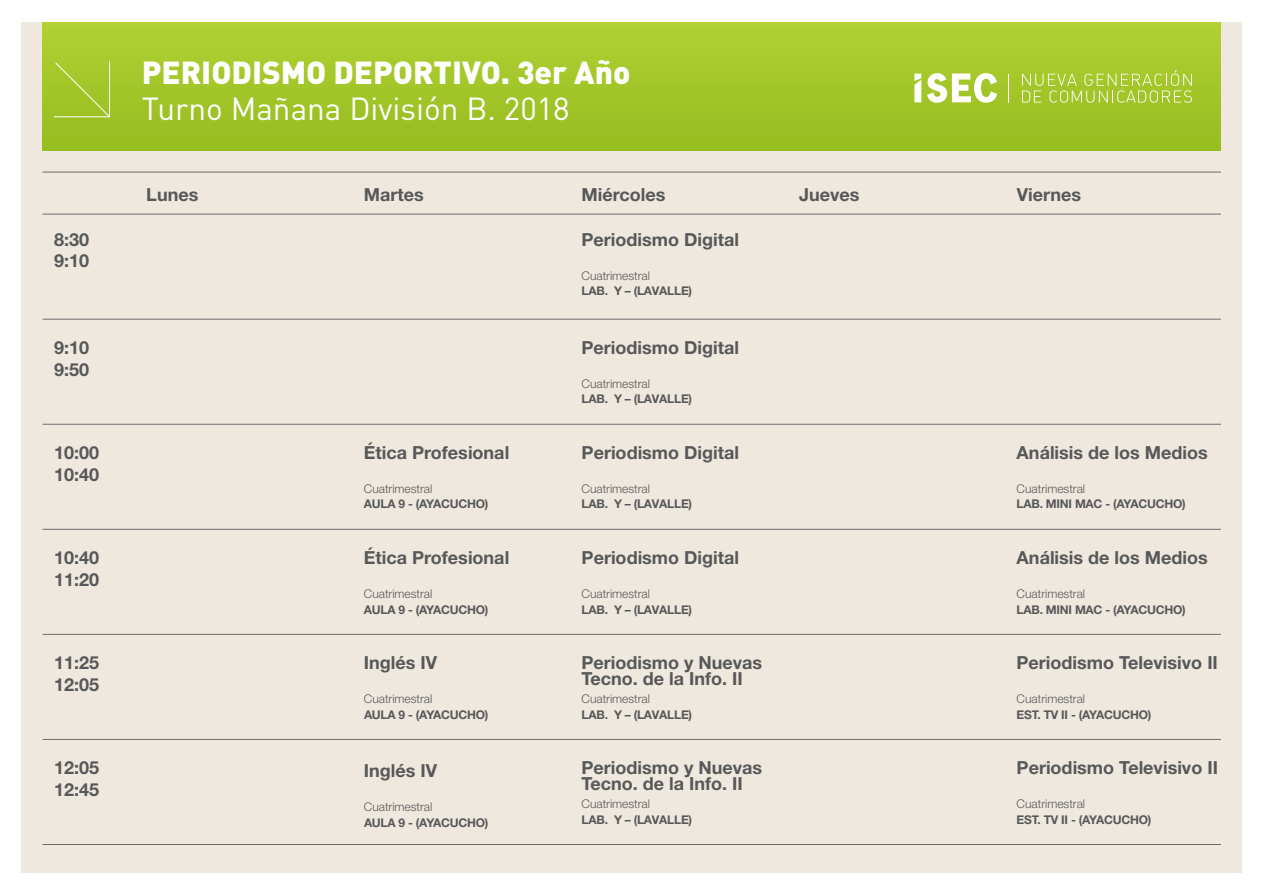
<style>
.page{position:relative;width:1265px;height:895px;background:#fff}
.page>*{position:absolute;margin:0;border:0;box-sizing:border-box;transform-origin:0 0}
.t1{font:900 31.5px "DIN Pro";color:#fff}
.t2{font:31.5px "DIN Pro";color:#fff}
.t3{font:700 18px/21.6px "Helvetica Neue LT Std";color:#57585a}
.t4{font:700 12px "Helvetica Neue LT Std";letter-spacing:-.02em;color:#57585a}
.t5{font:300 12px "Helvetica Neue LT Std";color:#57585a}
</style>
<div class="page">
<div style="left:21px;top:22px;width:1221px;height:850px;background:#efe8de"></div>
<div style="left:43px;top:22px;width:1177px;height:129px;background:linear-gradient(to right,#a4c729,#a4c72a)"></div>
<svg style="left:1022px;top:70px;width:169px;height:33px;background:#afce47"></svg>
<svg style="left:1007px;top:74px;width:1px;height:28px"></svg>
<svg style="left:927px;top:73px;width:70px;height:30px;background:#d4e49b"></svg>
<svg style="left:914px;top:74px;width:7px;height:28px"></svg>
<hr style="left:43px;top:172px;width:1177px;height:1px;background:#6c6d70">
<hr style="left:43px;top:214px;width:1177px;height:1px;background:#6c6d70">
<hr style="left:43px;top:319px;width:1177px;height:1px;background:#6c6d70">
<hr style="left:43px;top:424px;width:1177px;height:1px;background:#6c6d70">
<hr style="left:43px;top:529px;width:1177px;height:1px;background:#6c6d70">
<hr style="left:43px;top:634px;width:1177px;height:1px;background:#6c6d70">
<hr style="left:43px;top:739px;width:1177px;height:1px;background:#6c6d70">
<hr style="left:43px;top:844px;width:1177px;height:1px;background:#6c6d70">
<svg style="left:53px;top:60px;width:58px;height:58px;background:#a7c934"></svg>
<h1 class="t1" style="left:142px;top:51px;width:490px">PERIODISMO DEPORTIVO. 3er Año</h1>
<h1 class="t2" style="left:142px;top:87px;width:429px">Turno Mañana División B. 2018</h1>
<p class="t3" style="left:146px;top:183px;width:54px">Lunes</p>
<p class="t3" style="left:364px;top:183px;width:61px">Martes</p>
<p class="t3" style="left:581px;top:183px;width:85px">Miércoles</p>
<p class="t3" style="left:799px;top:183px;width:62px">Jueves</p>
<p class="t3" style="left:1016px;top:183px;width:66px">Viernes</p>
<p class="t3" style="left:54px;top:228px;width:37px">8:30<br>9:10</p>
<p class="t3" style="left:581px;top:228px;width:159px">Periodismo Digital</p>
<p class="t5" style="left:581px;top:268px;width:70px">Cuatrimestral</p>
<p class="t4" style="left:581px;top:283px;width:112px">LAB. Y – (LAVALLE)</p>
<p class="t3" style="left:54px;top:336px;width:37px">9:10<br>9:50</p>
<p class="t3" style="left:581px;top:336px;width:159px">Periodismo Digital</p>
<p class="t5" style="left:581px;top:376px;width:70px">Cuatrimestral</p>
<p class="t4" style="left:581px;top:391px;width:112px">LAB. Y – (LAVALLE)</p>
<p class="t3" style="left:54px;top:441px;width:47px">10:00<br>10:40</p>
<p class="t3" style="left:54px;top:546px;width:47px">10:40<br>11:20</p>
<p class="t3" style="left:364px;top:441px;width:147px">Ética Profesional</p>
<p class="t5" style="left:364px;top:481px;width:70px">Cuatrimestral</p>
<p class="t4" style="left:364px;top:496px;width:126px">AULA 9 - (AYACUCHO)</p>
<p class="t3" style="left:364px;top:546px;width:147px">Ética Profesional</p>
<p class="t5" style="left:364px;top:586px;width:70px">Cuatrimestral</p>
<p class="t4" style="left:364px;top:601px;width:126px">AULA 9 - (AYACUCHO)</p>
<p class="t3" style="left:581px;top:441px;width:159px">Periodismo Digital</p>
<p class="t5" style="left:581px;top:481px;width:70px">Cuatrimestral</p>
<p class="t4" style="left:581px;top:496px;width:112px">LAB. Y – (LAVALLE)</p>
<p class="t3" style="left:581px;top:546px;width:159px">Periodismo Digital</p>
<p class="t5" style="left:581px;top:586px;width:70px">Cuatrimestral</p>
<p class="t4" style="left:581px;top:601px;width:112px">LAB. Y – (LAVALLE)</p>
<p class="t3" style="left:1016px;top:441px;width:193px">Análisis de los Medios</p>
<p class="t5" style="left:1016px;top:481px;width:70px">Cuatrimestral</p>
<p class="t4" style="left:1016px;top:496px;width:171px">LAB. MINI MAC - (AYACUCHO)</p>
<p class="t3" style="left:1016px;top:546px;width:193px">Análisis de los Medios</p>
<p class="t5" style="left:1016px;top:586px;width:70px">Cuatrimestral</p>
<p class="t4" style="left:1016px;top:601px;width:171px">LAB. MINI MAC - (AYACUCHO)</p>
<p class="t3" style="left:54px;top:651px;width:47px">11:25<br>12:05</p>
<p class="t3" style="left:364px;top:651px;width:75px">Inglés IV</p>
<p class="t5" style="left:364px;top:691px;width:70px">Cuatrimestral</p>
<p class="t4" style="left:364px;top:706px;width:126px">AULA 9 - (AYACUCHO)</p>
<p class="t3" style="left:581px;top:654px;width:182px;line-height:15.6px">Periodismo y Nuevas<br>Tecno. de la Info. II</p>
<p class="t5" style="left:581px;top:691px;width:70px">Cuatrimestral</p>
<p class="t4" style="left:581px;top:706px;width:112px">LAB. Y – (LAVALLE)</p>
<p class="t3" style="left:1016px;top:651px;width:203px">Periodismo Televisivo II</p>
<p class="t5" style="left:1016px;top:691px;width:70px">Cuatrimestral</p>
<p class="t4" style="left:1016px;top:706px;width:136px">EST. TV II - (AYACUCHO)</p>
<p class="t3" style="left:54px;top:756px;width:47px">12:05<br>12:45</p>
<p class="t3" style="left:364px;top:759px;width:75px">Inglés IV</p>
<p class="t5" style="left:364px;top:799px;width:70px">Cuatrimestral</p>
<p class="t4" style="left:364px;top:814px;width:126px">AULA 9 - (AYACUCHO)</p>
<p class="t3" style="left:581px;top:759px;width:182px;line-height:15.6px">Periodismo y Nuevas<br>Tecno. de la Info. II</p>
<p class="t5" style="left:581px;top:796px;width:70px">Cuatrimestral</p>
<p class="t4" style="left:581px;top:811px;width:112px">LAB. Y – (LAVALLE)</p>
<p class="t3" style="left:1016px;top:756px;width:203px">Periodismo Televisivo II</p>
<p class="t5" style="left:1016px;top:796px;width:70px">Cuatrimestral</p>
<p class="t4" style="left:1016px;top:811px;width:136px">EST. TV II - (AYACUCHO)</p>
</div>
